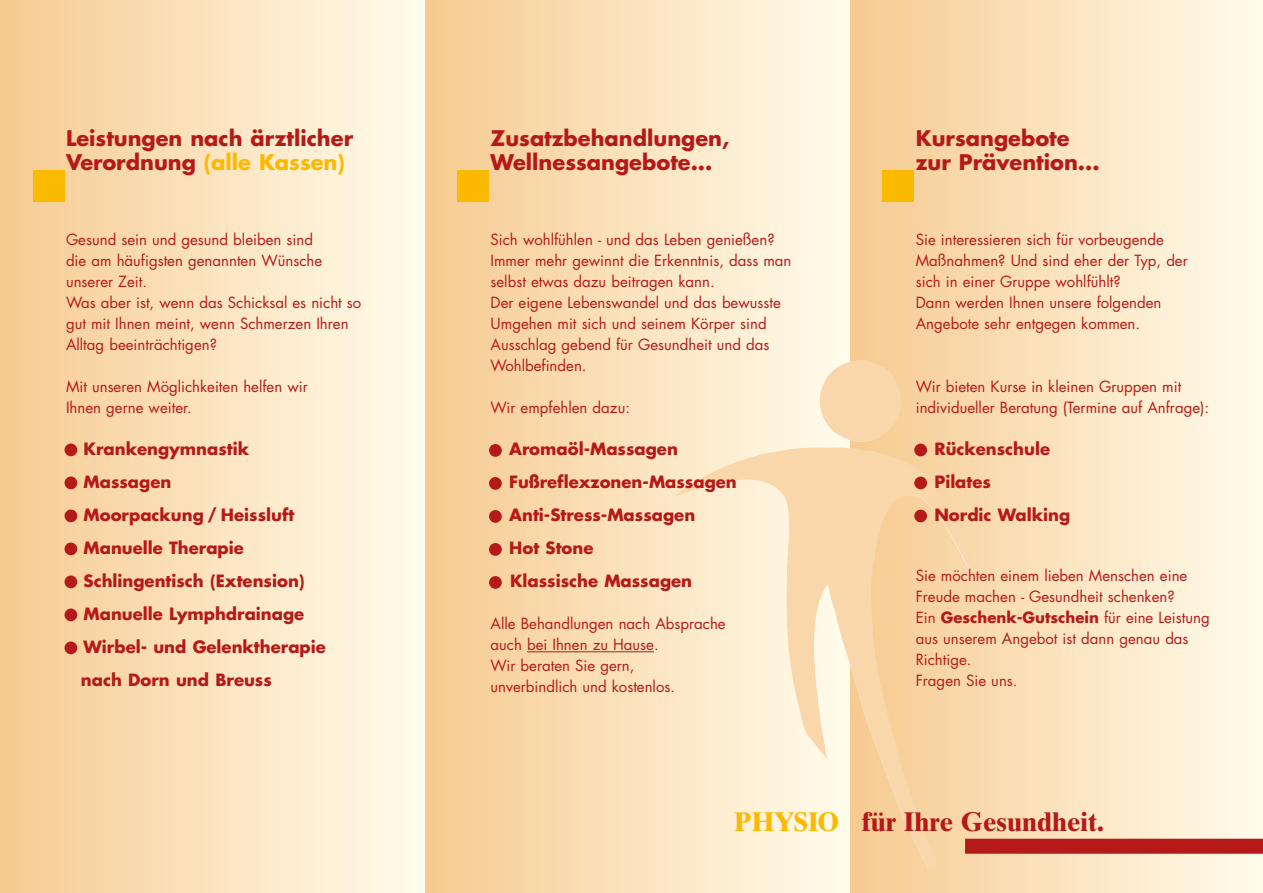
<style>
.page{position:relative;width:1263px;height:893px;background:#fff}
.page>*{position:absolute;margin:0;border:0;box-sizing:border-box;transform-origin:0 0}
.t1{font:700 27px "Times Ten";color:#b51a19}
.t2{font:700 21px/24px "Futura";color:#b51a19}
.t3{font:700 16.5px/33px "Futura";color:#b51a19}
.t4{font:15px/21px "Futura";color:#b51a19}
.s1{color:#fbb900}
.s2{font-weight:700}
</style>
<div class="page">
<div style="left:0;top:0;width:425px;height:893px;background:linear-gradient(to right,#f6cb91,#fffded)"></div>
<div style="left:425px;top:0;width:425px;height:893px;background:linear-gradient(to right,#f6ca90,#fffded)"></div>
<div style="left:850px;top:0;width:413px;height:893px;background:linear-gradient(to right,#f6ca90,#fffcec)"></div>
<div style="left:65px;top:443px;width:12px;height:13px;background:#b51a19;border-radius:50%"></div>
<div style="left:65px;top:476px;width:12px;height:13px;background:#b51a19;border-radius:50%"></div>
<div style="left:65px;top:509px;width:12px;height:13px;background:#b51a19;border-radius:50%"></div>
<div style="left:65px;top:542px;width:12px;height:13px;background:#b51a19;border-radius:50%"></div>
<div style="left:65px;top:575px;width:12px;height:13px;background:#b51a19;border-radius:50%"></div>
<div style="left:65px;top:608px;width:12px;height:13px;background:#b51a19;border-radius:50%"></div>
<div style="left:65px;top:641px;width:12px;height:13px;background:#b51a19;border-radius:50%"></div>
<div style="left:489px;top:444px;width:13px;height:13px;background:#b51a19;border-radius:50%"></div>
<div style="left:489px;top:477px;width:13px;height:13px;background:#b51a19;border-radius:50%"></div>
<div style="left:489px;top:510px;width:13px;height:13px;background:#b51a19;border-radius:50%"></div>
<div style="left:489px;top:543px;width:13px;height:13px;background:#b51a19;border-radius:50%"></div>
<div style="left:489px;top:576px;width:13px;height:13px;background:#b51a19;border-radius:50%"></div>
<div style="left:965px;top:839px;width:298px;height:15px;background:#b51a19"></div>
<div style="left:33px;top:170px;width:31px;height:32px;background:#fbb900"></div>
<div style="left:457px;top:170px;width:32px;height:32px;background:#fbb900"></div>
<div style="left:882px;top:170px;width:32px;height:32px;background:#fbb900"></div>
<img style="left:673px;top:360px;width:303px;height:509px">
<hr style="left:527px;top:651px;width:127px;height:1px;background:#b51a19">
<div style="left:914px;top:477px;width:13px;height:12px;background:#b51a19;border-radius:50%"></div>
<h2 class="t2" style="left:66px;top:126px;width:289px">Leistungen nach ärztlicher<br>Verordnung <span class="s1">(alle Kassen)</span></h2>
<h2 class="t2" style="left:490px;top:126px;width:240px">Zusatzbehandlungen,<br>Wellnessangebote...</h2>
<h2 class="t2" style="left:916px;top:126px;width:185px">Kursangebote zur Prävention...</h2>
<p class="t4" style="left:66px;top:229px;width:297px">Gesund sein und gesund bleiben sind<br>die am häufigsten genannten Wünsche unserer Zeit.<br>Was aber ist, wenn das Schicksal es nicht so gut mit Ihnen meint, wenn Schmerzen Ihren<br>Alltag beeinträchtigen?</p>
<p class="t4" style="left:66px;top:376px;width:243px">Mit unseren Möglichkeiten helfen wir<br>Ihnen gerne weiter.</p>
<p class="t3" style="left:66px;top:432px;width:185px">• Krankengymnastik</p>
<p class="t3" style="left:66px;top:465px;width:107px">• Massagen</p>
<p class="t3" style="left:66px;top:498px;width:230px">• Moorpackung / Heissluft</p>
<p class="t3" style="left:66px;top:531px;width:179px">• Manuelle Therapie</p>
<p class="t3" style="left:66px;top:564px;width:240px">• Schlingentisch (Extension)</p>
<p class="t3" style="left:66px;top:597px;width:240px">• Manuelle Lymphdrainage</p>
<p class="t3" style="left:81px;top:630px;width:246px;text-indent:-15px">• Wirbel- und Gelenktherapie nach Dorn und Breuss</p>
<p class="t4" style="left:490px;top:229px;width:302px">Sich wohlfühlen - und das Leben genießen?<br>Immer mehr gewinnt die Erkenntnis, dass man selbst etwas dazu beitragen kann.<br>Der eigene Lebenswandel und das bewusste Umgehen mit sich und seinem Körper sind Ausschlag gebend für Gesundheit und das Wohlbefinden.</p>
<p class="t4" style="left:490px;top:397px;width:141px">Wir empfehlen dazu:</p>
<p class="t3" style="left:509px;top:432px;width:229px">Aromaöl-Massagen<br>Fußreflexzonen-Massagen<br>Anti-Stress-Massagen<br>Hot Stone<br>Klassische Massagen</p>
<p class="t4" style="left:490px;top:613px;width:237px">Alle Behandlungen nach Absprache auch bei Ihnen zu Hause.<br>Wir beraten Sie gern,<br>unverbindlich und kostenlos.</p>
<p class="t4" style="left:916px;top:229px;width:273px">Sie interessieren sich für vorbeugende Maßnahmen? Und sind eher der Typ, der sich in einer Gruppe wohlfühlt?<br>Dann werden Ihnen unsere folgenden Angebote sehr entgegen kommen.</p>
<p class="t4" style="left:916px;top:376px;width:295px">Wir bieten Kurse in kleinen Gruppen mit individueller Beratung (Termine auf Anfrage):</p>
<p class="t3" style="left:934px;top:432px;width:137px">Rückenschule<br>Pilates<br>Nordic Walking</p>
<p class="t4" style="left:916px;top:565px;width:295px">Sie möchten einem lieben Menschen eine<br>Freude machen - Gesundheit schenken?<br>Ein <span class="s2">Geschenk-Gutschein</span> für eine Leistung aus unserem Angebot ist dann genau das<br>Richtige.<br>Fragen Sie uns.</p>
<h1 class="t1" style="left:734px;top:806px;width:371px"><span class="s1">PHYSIO</span> für Ihre Gesundheit.</h1>
</div>
